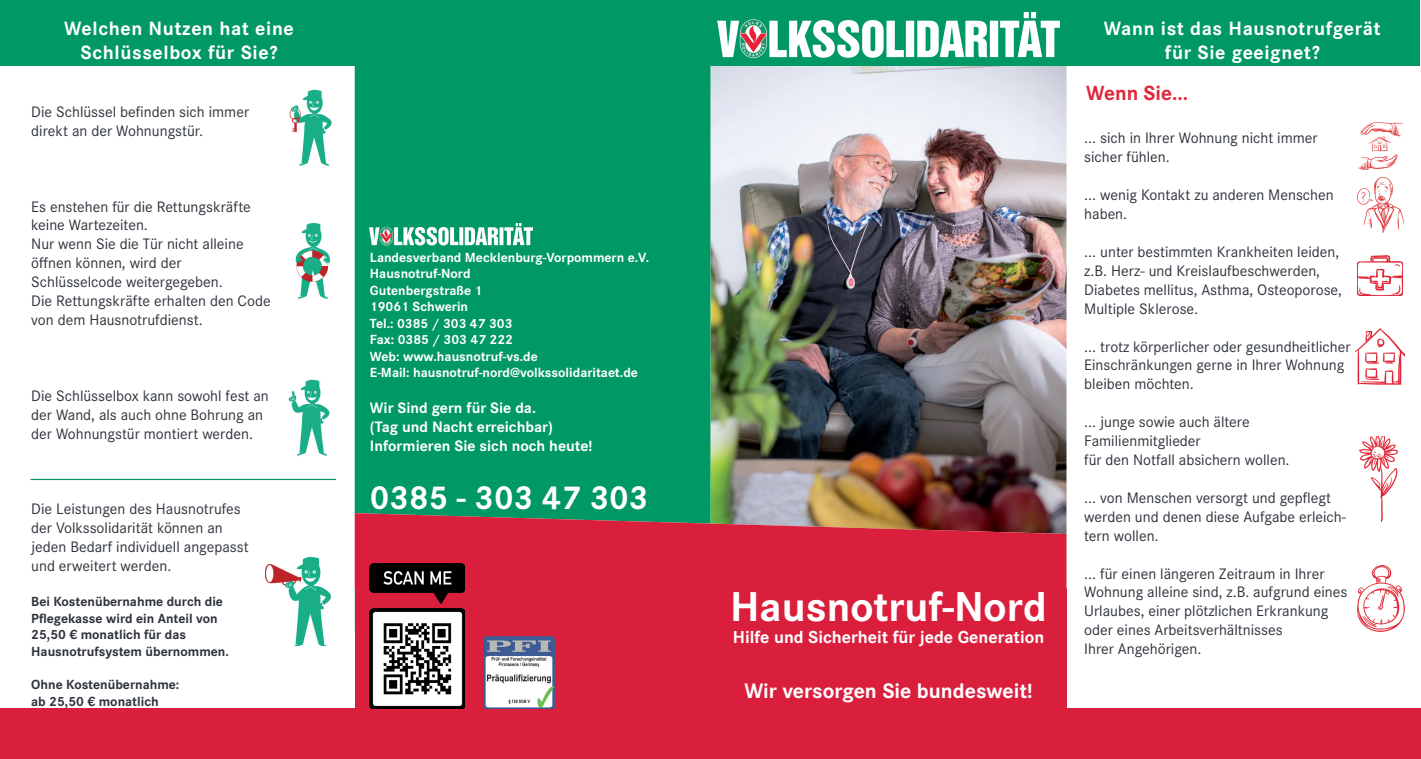
<style>
.page{position:relative;width:1421px;height:759px;background:#fff}
.page>*{position:absolute;margin:0;border:0;box-sizing:border-box;transform-origin:0 0}
.t1{font:700 43.25px "Corporate S";color:#fff}
.t2{font:700 34.38px "Corporate S";color:#fff}
.t3{font:700 21.75px "Corporate S";color:#fff}
.t4{font:700 21.25px "Corporate S";color:#e1273a}
.t5{font:700 20px/24px "Corporate S";letter-spacing:.03em;color:#fff;text-align:center}
.t6{font:700 18px "Corporate S";color:#fff}
.t7{font:15.75px/18.9px "Corporate S";color:#2d323b}
.t8{font:700 15.75px/18.9px "Corporate S";color:#fff}
.t9{font:700 13.75px/16.5px "Corporate S";color:#fff}
.t10{font:700 13.75px/16.5px "Corporate S";color:#2d323b}
</style>
<div class="page">
<img style="left:710px;top:65px;width:356px;height:448px">
<div style="left:355px;top:0;width:355px;height:513px;background:#009864"></div>
<div style="left:355px;top:588px;width:711px;height:170px;background:#da1f3d"></div>
<svg style="left:355px;top:513px;width:711px;height:75px;background:#c82a40"></svg>
<div style="left:0;top:708px;width:1421px;height:50px;background:#da1f3d"></div>
<img style="left:370px;top:563px;width:95px;height:145px">
<hr style="left:30px;top:478px;width:306px;height:2px;background:#009864">
<img style="left:484px;top:636px;width:71px;height:72px">
<div style="left:702px;top:0;width:364px;height:65px;background:#009864"></div>
<img style="left:718px;top:12px;width:341px;height:46px">
<div style="left:0;top:0;width:370px;height:65px;background:#009864"></div>
<div style="left:1066px;top:0;width:354px;height:65px;background:#009864"></div>
<img style="left:370px;top:223px;width:163px;height:22px">
<img style="left:1355px;top:328px;width:49px;height:56px">
<img style="left:1357px;top:177px;width:46px;height:55px">
<img style="left:1358px;top:255px;width:44px;height:41px">
<img style="left:1359px;top:123px;width:43px;height:46px">
<img style="left:1358px;top:565px;width:46px;height:66px">
<img style="left:1359px;top:436px;width:39px;height:85px">
<img style="left:295px;top:222px;width:36px;height:77px">
<img style="left:288px;top:379px;width:42px;height:77px">
<img style="left:265px;top:556px;width:66px;height:89px">
<img style="left:289px;top:89px;width:43px;height:77px">
<p class="t5" style="left:64px;top:17px;width:231px">Welchen Nutzen hat eine<br>Schlüsselbox für Sie?</p>
<p class="t7" style="left:31px;top:102px;width:219px">Die Schlüssel befinden sich immer direkt an der Wohnungstür.</p>
<p class="t7" style="left:31px;top:197px;width:241px">Es enstehen für die Rettungskräfte keine Wartezeiten.<br>Nur wenn Sie die Tür nicht alleine öffnen können, wird der<br>Schlüsselcode weitergegeben.<br>Die Rettungskräfte erhalten den Code von dem Hausnotrufdienst.</p>
<p class="t7" style="left:31px;top:386px;width:239px">Die Schlüsselbox kann sowohl fest an der Wand, als auch ohne Bohrung an der Wohnungstür montiert werden.</p>
<p class="t7" style="left:31px;top:499px;width:219px">Die Leistungen des Hausnotrufes der Volkssolidarität können an jeden Bedarf individuell angepasst und erweitert werden.</p>
<p class="t10" style="left:31px;top:593px;width:199px">Bei Kostenübernahme durch die<br>Pflegekasse wird ein Anteil von<br>25,50 € monatlich für das<br>Hausnotrufsystem übernommen.</p>
<p class="t10" style="left:31px;top:676px;width:150px">Ohne Kostenübernahme: ab 25,50 € monatlich</p>
<p class="t9" style="left:370px;top:249px;width:281px">Landesverband Mecklenburg-Vorpommern e.V.<br>Hausnotruf-Nord<br>Gutenbergstraße 1<br>19061 Schwerin<br>Tel.: 0385 / 303 47 303<br>Fax: 0385 / 303 47 222<br>Web: www.hausnotruf-vs.de<br>E-Mail: hausnotruf-nord@volkssolidaritaet.de</p>
<p class="t8" style="left:370px;top:398px;width:224px">Wir Sind gern für Sie da.<br>(Tag und Nacht erreichbar)<br>Informieren Sie sich noch heute!</p>
<h2 class="t2" style="left:370px;top:477px;width:280px">0385 - 303 47 303</h2>
<h1 class="t1" style="left:730px;top:582px;width:318px">Hausnotruf-Nord</h1>
<p class="t6" style="left:733px;top:626px;width:313px">Hilfe und Sicherheit für jede Generation</p>
<h3 class="t3" style="left:744px;top:678px;width:290px">Wir versorgen Sie bundesweit!</h3>
<p class="t5" style="left:1104px;top:17px;width:278px">Wann ist das Hausnotrufgerät für Sie geeignet?</p>
<h3 class="t4" style="left:1086px;top:81px;width:103px">Wenn Sie...</h3>
<p class="t7" style="left:1084px;top:129px;width:235px">... sich in Ihrer Wohnung nicht immer sicher fühlen.</p>
<p class="t7" style="left:1084px;top:185px;width:251px">... wenig Kontakt zu anderen Menschen haben.</p>
<p class="t7" style="left:1084px;top:242px;width:259px">... unter bestimmten Krankheiten leiden, z.B. Herz- und Kreislaufbeschwerden, Diabetes mellitus, Asthma, Osteoporose, Multiple Sklerose.</p>
<p class="t7" style="left:1084px;top:337px;width:268px">... trotz körperlicher oder gesundheitlicher<br>Einschränkungen gerne in Ihrer Wohnung bleiben möchten.</p>
<p class="t7" style="left:1084px;top:412px;width:207px">... junge sowie auch ältere<br>Familienmitglieder<br>für den Notfall absichern wollen.</p>
<p class="t7" style="left:1084px;top:488px;width:263px">... von Menschen versorgt und gepflegt werden und denen diese Aufgabe erleich&shy;tern wollen.</p>
<p class="t7" style="left:1084px;top:563px;width:265px">... für einen längeren Zeitraum in Ihrer Wohnung alleine sind, z.B. aufgrund eines Urlaubes, einer plötzlichen Erkrankung oder eines Arbeitsverhältnisses<br>Ihrer Angehörigen.</p>
</div>
